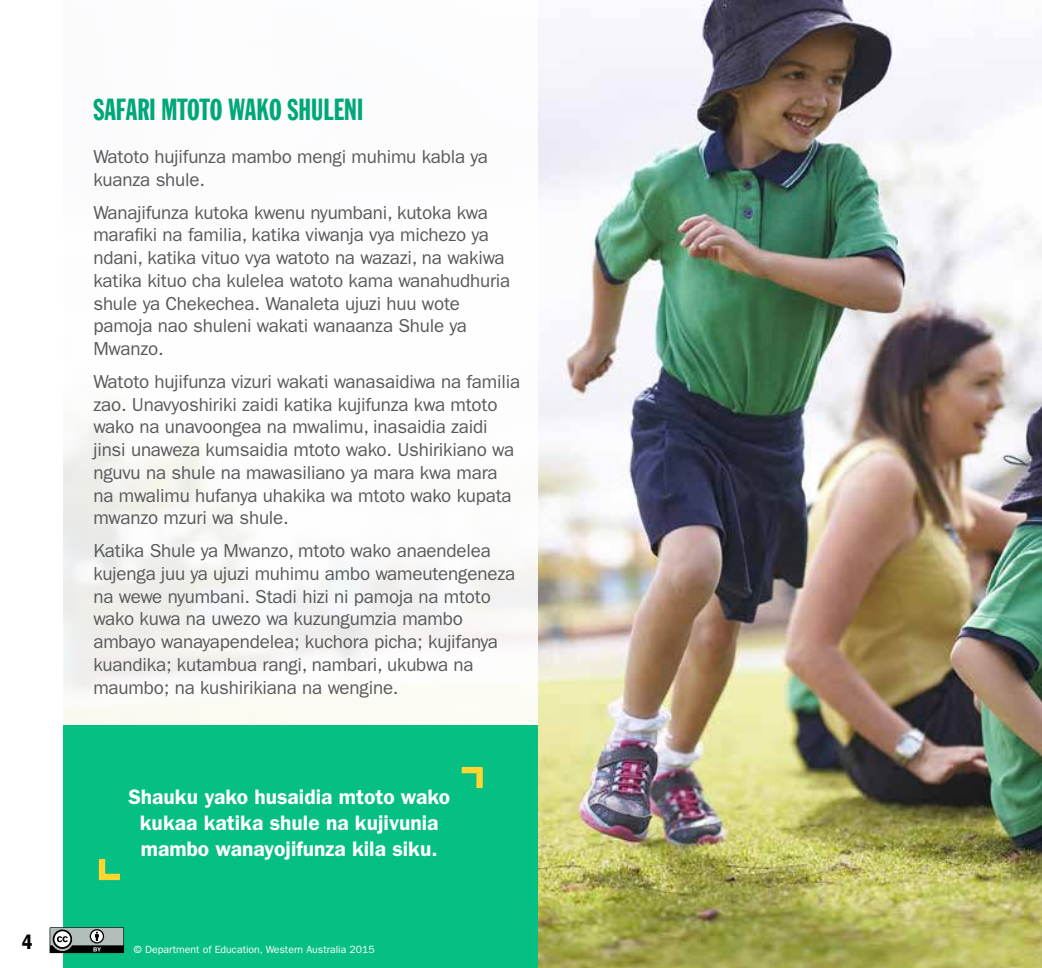
<style>
.page{position:relative;width:1042px;height:968px;background:#fff}
.page>*{position:absolute;margin:0;border:0;box-sizing:border-box;transform-origin:0 0}
.t1{font:29.75px "Franklin Gothic Extra Cond";color:#00a779}
.t2{font:600 21px/26.2px "ITC Franklin Gothic Std";color:#fff;text-align:center}
.t3{font:600 condensed 21px "Franklin Gothic";color:#000}
.t4{font:18.9px/22.8px "ITC Franklin Gothic Std";letter-spacing:-.01em;color:#58595b}
.t5{font:10.5px "ITC Franklin Gothic Std";color:#fff}
</style>
<div class="page">
<img style="left:537px;top:0;width:505px;height:967px">
<div style="left:63px;top:725px;width:474px;height:242px;background:#05bf83"></div>
<svg style="left:462px;top:766px;width:21px;height:21px"></svg>
<svg style="left:99px;top:859px;width:21px;height:20px"></svg>
<svg style="left:50px;top:927px;width:74px;height:25px;background:#7c8280"></svg>
<p class="t3" style="left:22px;top:928px;width:12px">4</p>
<h1 class="t1" style="left:93px;top:94px;width:271px">SAFARI MTOTO WAKO SHULENI</h1>
<p class="t4" style="left:93px;top:145px;width:396px">Watoto hujifunza mambo mengi muhimu kabla ya kuanza shule.</p>
<p class="t4" style="left:93px;top:201px;width:418px">Wanajifunza kutoka kwenu nyumbani, kutoka kwa marafiki na familia, katika viwanja vya michezo ya ndani, katika vituo vya watoto na wazazi, na wakiwa katika kituo cha kulelea watoto kama wanahudhuria shule ya Chekechea. Wanaleta ujuzi huu wote pamoja nao shuleni wakati wanaanza Shule ya Mwanzo.</p>
<p class="t4" style="left:93px;top:370px;width:428px">Watoto hujifunza vizuri wakati wanasaidiwa na familia zao. Unavyoshiriki zaidi katika kujifunza kwa mtoto wako na unavoongea na mwalimu, inasaidia zaidi jinsi unaweza kumsaidia mtoto wako. Ushirikiano wa nguvu na shule na mawasiliano ya mara kwa mara na mwalimu hufanya uhakika wa mtoto wako kupata mwanzo mzuri wa shule.</p>
<p class="t4" style="left:93px;top:539px;width:423px">Katika Shule ya Mwanzo, mtoto wako anaendelea kujenga juu ya ujuzi muhimu ambo wameutengeneza na wewe nyumbani. Stadi hizi ni pamoja na mtoto wako kuwa na uwezo wa kuzungumzia mambo ambayo wanayapendelea; kuchora picha; kujifanya kuandika; kutambua rangi, nambari, ukubwa na maumbo; na kushirikiana na wengine.</p>
<p class="t2" style="left:128px;top:783px;width:323px">Shauku yako husaidia mtoto wako kukaa katika shule na kujivunia mambo wanayojifunza kila siku.</p>
<p class="t5" style="left:134px;top:943px;width:242px">© Department of Education, Western Australia 2015</p>
</div>
